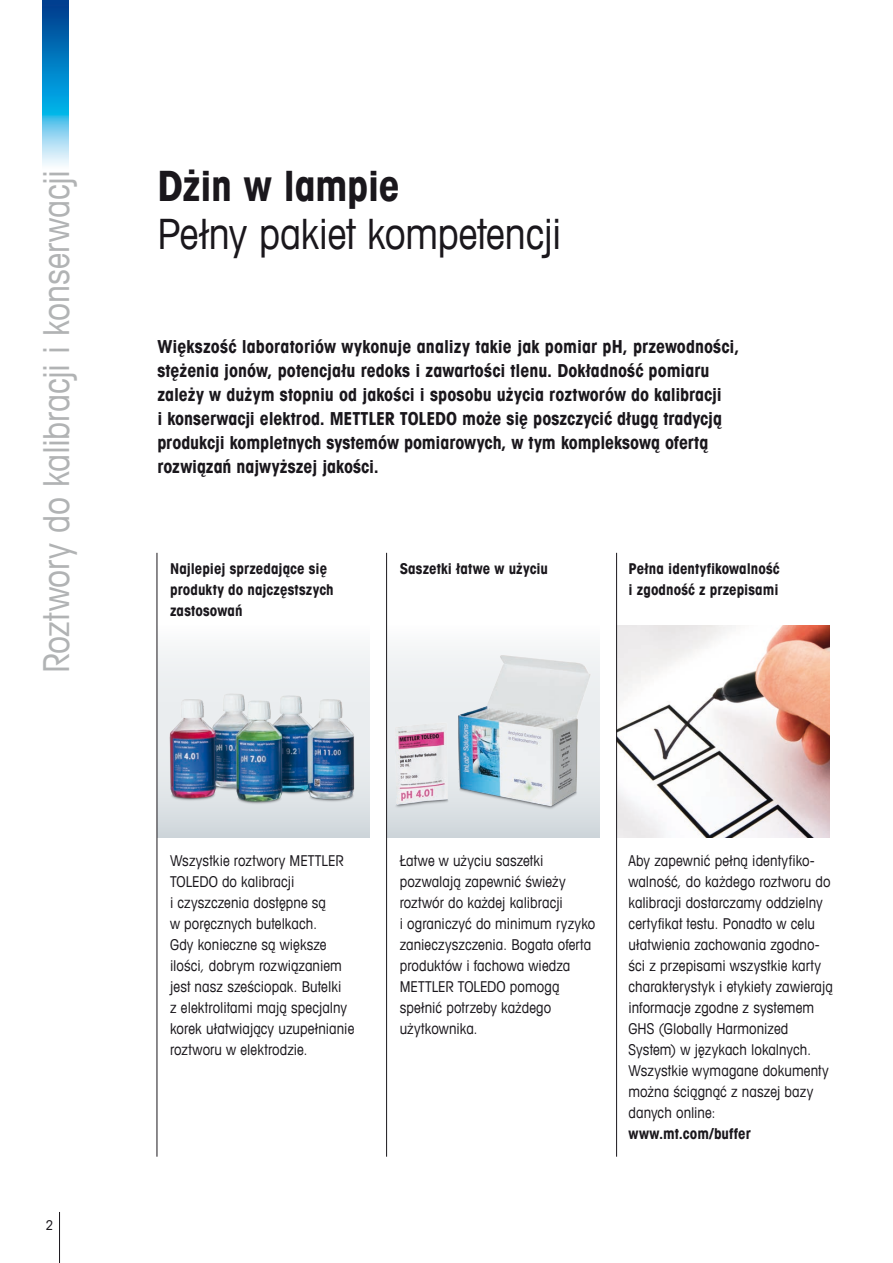
<style>
.page{position:relative;width:893px;height:1263px;background:#fff}
.page>*{position:absolute;margin:0;border:0;box-sizing:border-box;transform-origin:0 0}
._2_Title_Book_28_32{font:condensed 42px "Avant Garde Com";letter-spacing:-.01em;color:#1a171c}
._2_Title_Book_28_32-2{font:700 condensed 42px "Avant Garde Com";letter-spacing:-.015em;color:#1a171c}
.t1{font:condensed 36px "Avant Garde Com";letter-spacing:-.01em;color:#b1b3b4}
._10_Lead_with_bullet{font:700 condensed 18px/24px "Avant Garde Com";color:#1a171c}
._12_Running_Text_Boo{font:condensed 15px/21px "Avant Garde Com";letter-spacing:.005em;color:#1a171c}
._12_Running_Text_Boo-2{font:700 condensed 15px/21px "Avant Garde Com";letter-spacing:.005em;color:#1a171c}
.t2{font:condensed 13.5px "Avant Garde Com";color:#1a171c}
.s1{font-weight:700}
</style>
<div class="page">
<hr style="left:59px;top:1212px;width:1px;height:51px;background:#1a171c">
<img style="left:43px;top:0;width:25px;height:166px">
<svg style="left:387px;top:625px;width:213px;height:213px"></svg>
<img style="left:387px;top:645px;width:213px;height:169px">
<img style="left:617px;top:625px;width:212px;height:213px">
<svg style="left:158px;top:648px;width:212px;height:190px;fill:#eef0f2"></svg>
<img style="left:158px;top:676px;width:212px;height:138px">
<hr style="left:157px;top:553px;width:1px;height:604px;background:#1a171c">
<hr style="left:386px;top:553px;width:1px;height:604px;background:#1a171c">
<hr style="left:616px;top:553px;width:1px;height:604px;background:#1a171c">
<p class="t1" style="left:34px;top:673px;width:505px;rotate:-90deg">Roztwory do kalibracji i konserwacji</p>
<p class="_2_Title_Book_28_32-2" style="left:157px;top:158px;width:244px">Dżin w lampie</p>
<p class="_2_Title_Book_28_32" style="left:157px;top:207px;width:406px">Pełny pakiet kompetencji</p>
<p class="_10_Lead_with_bullet" style="left:157px;top:334px;width:584px">Większość laboratoriów wykonuje analizy takie jak pomiar pH, przewodności, stężenia jonów, potencjału redoks i zawartości tlenu. Dokładność pomiaru zależy w dużym stopniu od jakości i sposobu użycia roztworów do kalibracji<br>i konserwacji elektrod. METTLER TOLEDO może się poszczycić długą tradycją produkcji kompletnych systemów pomiarowych, w tym kompleksową ofertą rozwiązań najwyższej jakości.</p>
<p class="_12_Running_Text_Boo-2" style="left:170px;top:558px;width:165px">Najlepiej sprzedające się produkty do najczęstszych zastosowań</p>
<p class="_12_Running_Text_Boo-2" style="left:400px;top:558px;width:150px">Saszetki łatwe w użyciu</p>
<p class="_12_Running_Text_Boo-2" style="left:628px;top:558px;width:153px">Pełna identyfikowalność i zgodność z przepisami</p>
<p class="t2" style="left:46px;top:1217px;width:9px">2</p>
<p class="_12_Running_Text_Boo" style="left:170px;top:849px;width:186px">Wszystkie roztwory METTLER<br>TOLEDO do kalibracji<br>i czyszczenia dostępne są<br>w poręcznych butelkach.<br>Gdy konieczne są większe ilości, dobrym rozwiązaniem jest nasz sześciopak. Butelki<br>z elektrolitami mają specjalny korek ułatwiający uzupełnianie roztworu w elektrodzie.</p>
<p class="_12_Running_Text_Boo" style="left:400px;top:849px;width:197px">Łatwe w użyciu saszetki pozwalają zapewnić świeży roztwór do każdej kalibracji<br>i ograniczyć do minimum ryzyko zanieczyszczenia. Bogata oferta produktów i fachowa wiedza<br>METTLER TOLEDO pomogą spełnić potrzeby każdego użytkownika.</p>
<p class="_12_Running_Text_Boo" style="left:628px;top:849px;width:206px">Aby zapewnić pełną identyfiko&shy;walność, do każdego roztworu do kalibracji dostarczamy oddzielny certyfikat testu. Ponadto w celu ułatwienia zachowania zgodno&shy;ści z przepisami wszystkie karty charakterystyk i etykiety zawierają informacje zgodne z systemem<br>GHS (Globally Harmonized<br>System) w językach lokalnych.<br>Wszystkie wymagane dokumenty można ściągnąć z naszej bazy danych online: <span class="s1">www.mt.com/buffer</span></p>
</div>
